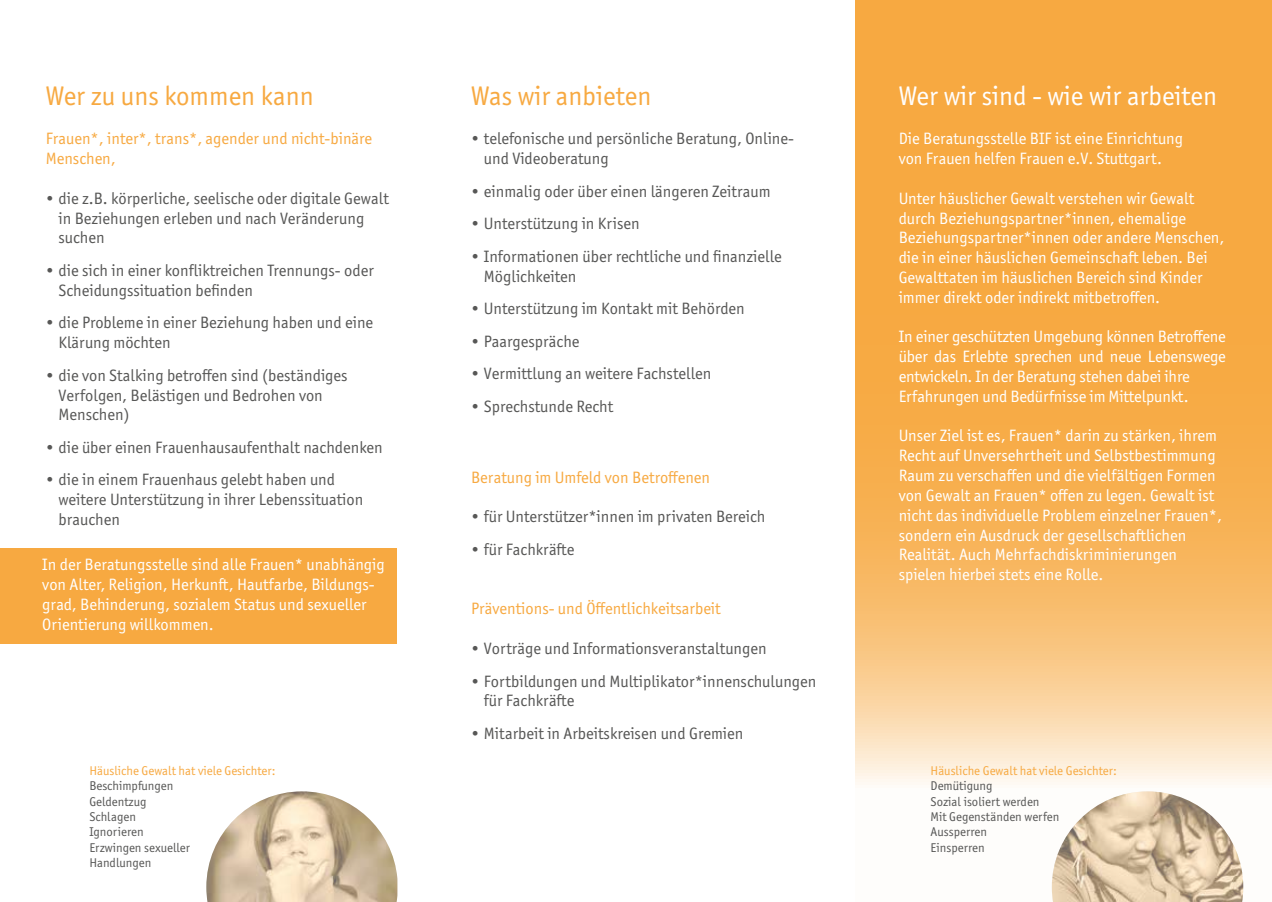
<style>
.page{position:relative;width:1272px;height:902px;background:#fff}
.page>*{position:absolute;margin:0;border:0;box-sizing:border-box;transform-origin:0 0}
.t1{font:27px "Officina Sans ITC Pro";color:#f7a941}
.t2{font:27px "Officina Sans ITC Pro";color:#fff}
.t3{font:16.5px/19.8px "Officina Sans ITC Pro";color:#fff}
.t4{font:16.5px/19.8px "Officina Sans ITC Pro";color:#575756}
.t5{font:16.5px/19.8px "Officina Sans ITC Pro";color:#f7a941}
.t6{font:12.75px/15.3px "Officina Sans ITC Pro";color:#575756}
.t7{font:12.75px "Officina Sans ITC Pro";color:#f7a941}
</style>
<div class="page">
<svg style="left:855px;top:0;width:416px;height:893px;background:#f8ba68"></svg>
<img style="left:1051px;top:791px;width:192px;height:110px">
<img style="left:206px;top:791px;width:191px;height:110px">
<div style="left:0;top:548px;width:396px;height:95px;background:#f7a941"></div>
<h1 class="t1" style="left:46px;top:80px;width:269px">Wer zu uns kommen kann</h1>
<p class="t5" style="left:46px;top:129px;width:328px">Frauen*, inter*, trans*, agender und nicht-binäre<br>Menschen,</p>
<p class="t4" style="left:58px;top:188px;width:332px;text-indent:-13px">• die z.B. körperliche, seelische oder digitale Gewalt in Beziehungen erleben und nach Veränderung suchen</p>
<p class="t4" style="left:58px;top:260px;width:317px;text-indent:-13px">• die sich in einer konfliktreichen Trennungs- oder<br>Scheidungssituation befinden</p>
<p class="t4" style="left:58px;top:313px;width:316px;text-indent:-13px">• die Probleme in einer Beziehung haben und eine<br>Klärung möchten</p>
<p class="t4" style="left:58px;top:365px;width:290px;text-indent:-13px">• die von Stalking betroffen sind (beständiges<br>Verfolgen, Belästigen und Bedrohen von<br>Menschen)</p>
<p class="t4" style="left:46px;top:437px;width:338px">• die über einen Frauenhausaufenthalt nachdenken</p>
<p class="t4" style="left:58px;top:470px;width:306px;text-indent:-13px">• die in einem Frauenhaus gelebt haben und weitere Unterstützung in ihrer Lebenssituation brauchen</p>
<p class="t3" style="left:42px;top:555px;width:344px">In der Beratungsstelle sind alle Frauen* unabhängig von Alter, Religion, Herkunft, Hautfarbe, Bildungs&shy;grad, Behinderung, sozialem Status und sexueller Orientierung willkommen.</p>
<p class="t7" style="left:89px;top:763px;width:188px">Häusliche Gewalt hat viele Gesichter:</p>
<p class="t6" style="left:89px;top:778px;width:102px">Beschimpfungen<br>Geldentzug<br>Schlagen<br>Ignorieren<br>Erzwingen sexueller<br>Handlungen</p>
<h1 class="t1" style="left:471px;top:80px;width:182px">Was wir anbieten</h1>
<p class="t4" style="left:484px;top:129px;width:311px;text-indent:-13px">• telefonische und persönliche Beratung, Online&shy;und Videoberatung</p>
<p class="t4" style="left:471px;top:181px;width:301px">• einmalig oder über einen längeren Zeitraum</p>
<p class="t4" style="left:471px;top:214px;width:170px">• Unterstützung in Krisen</p>
<p class="t4" style="left:484px;top:246px;width:299px;text-indent:-13px">• Informationen über rechtliche und finanzielle<br>Möglichkeiten</p>
<p class="t4" style="left:471px;top:298px;width:275px">• Unterstützung im Kontakt mit Behörden</p>
<p class="t4" style="left:471px;top:331px;width:110px">• Paargespräche</p>
<p class="t4" style="left:471px;top:364px;width:242px">• Vermittlung an weitere Fachstellen</p>
<p class="t4" style="left:471px;top:396px;width:144px">• Sprechstunde Recht</p>
<p class="t5" style="left:471px;top:467px;width:240px">Beratung im Umfeld von Betroffenen</p>
<p class="t4" style="left:471px;top:507px;width:296px">• für Unterstützer*innen im privaten Bereich</p>
<p class="t4" style="left:471px;top:539px;width:105px">• für Fachkräfte</p>
<p class="t5" style="left:471px;top:599px;width:251px">Präventions- und Öffentlichkeitsarbeit</p>
<p class="t4" style="left:471px;top:638px;width:297px">• Vorträge und Informationsveranstaltungen</p>
<p class="t4" style="left:484px;top:671px;width:334px;text-indent:-13px">• Fortbildungen und Multiplikator*innenschulungen für Fachkräfte</p>
<p class="t4" style="left:471px;top:723px;width:274px">• Mitarbeit in Arbeitskreisen und Gremien</p>
<h1 class="t2" style="left:898px;top:80px;width:320px">Wer wir sind - wie wir arbeiten</h1>
<p class="t3" style="left:898px;top:129px;width:286px">Die Beratungsstelle BIF ist eine Einrichtung von Frauen helfen Frauen e.V. Stuttgart.</p>
<p class="t3" style="left:898px;top:188px;width:327px">Unter häuslicher Gewalt verstehen wir Gewalt durch Beziehungspartner*innen, ehemalige Beziehungspartner*innen oder andere Menschen, die in einer häuslichen Gemeinschaft leben. Bei Gewalttaten im häuslichen Bereich sind Kinder immer direkt oder indirekt mitbetroffen.</p>
<p class="t3" style="left:898px;top:327px;width:329px">In einer geschützten Umgebung können Betroffene über das Erlebte sprechen und neue Lebenswege entwickeln. In der Beratung stehen dabei ihre Erfahrungen und Bedürfnisse im Mittelpunkt.</p>
<p class="t3" style="left:898px;top:426px;width:325px">Unser Ziel ist es, Frauen* darin zu stärken, ihrem Recht auf Unversehrtheit und Selbstbestimmung Raum zu verschaffen und die vielfältigen Formen von Gewalt an Frauen* offen zu legen. Gewalt ist nicht das individuelle Problem einzelner Frauen*, sondern ein Ausdruck der gesellschaftlichen Realität. Auch Mehrfachdiskriminierungen spielen hierbei stets eine Rolle.</p>
<p class="t7" style="left:930px;top:763px;width:188px">Häusliche Gewalt hat viele Gesichter:</p>
<p class="t6" style="left:930px;top:778px;width:130px">Demütigung<br>Sozial isoliert werden<br>Mit Gegenständen werfen<br>Aussperren<br>Einsperren</p>
</div>
